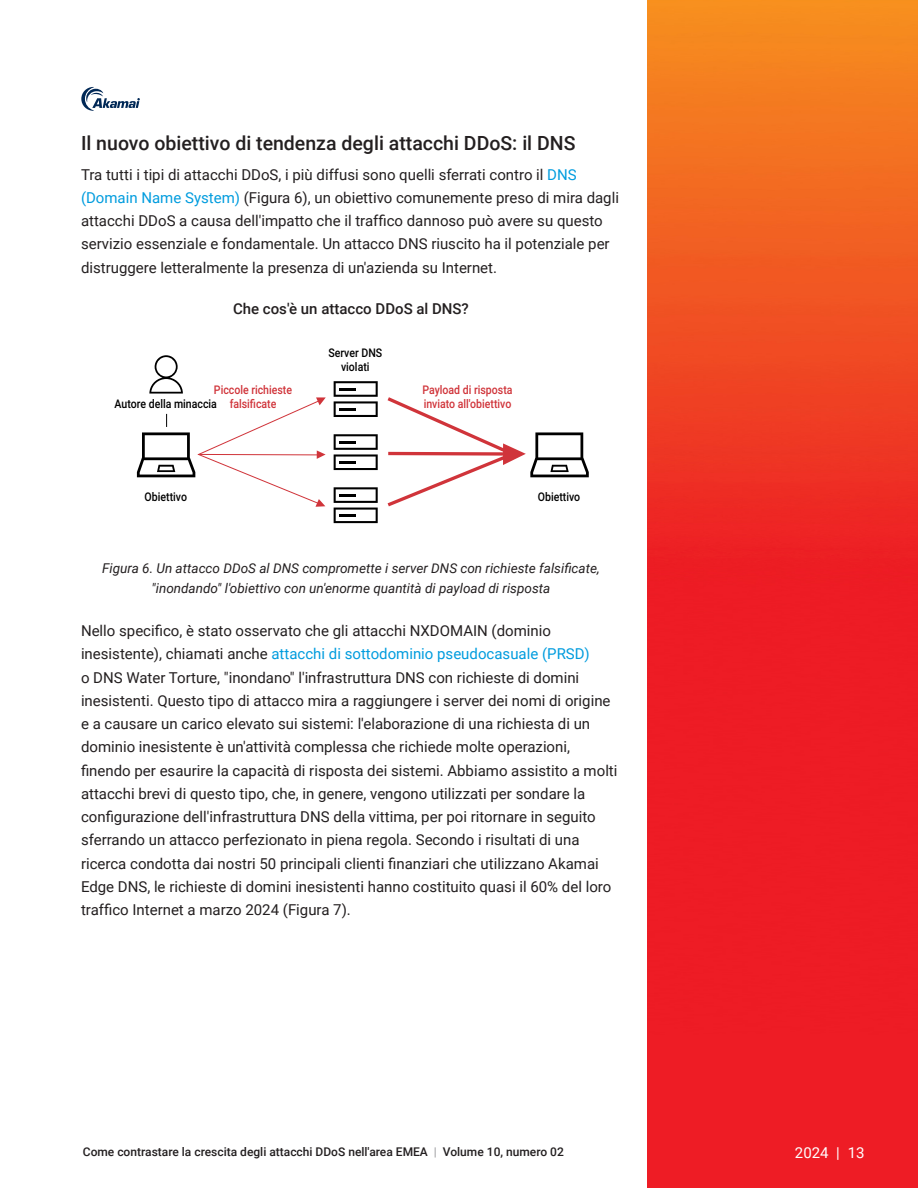
<style>
.page{position:relative;width:918px;height:1188px;background:#fff}
.page>*{position:absolute;margin:0;border:0;box-sizing:border-box;transform-origin:0 0}
.H2_-_Subhead{font:500 19.5px "Roboto";color:#231f20}
.Body{font:15px/23.2px "Roboto";color:#231f20}
.Fig_Title{font:500 15px "Roboto";color:#231f20}
.t1{font:15px "Roboto";color:#fff}
.t2{font:500 13.95px "Roboto";color:#000}
.Fig_Italics{font:italic 13.5px/19.5px "Roboto";color:#231f20;text-align:center}
.t3{font:500 12px "Roboto";color:#231f20}
.t4{font:500 12px/14px "Roboto";color:#d0343a;scale:.88 1}
.t5{font:500 12px/14px "Roboto";color:#000;text-align:center;scale:.88 1}
.s1{color:#009cde}
.s2{font-weight:700;color:#a8a8aa}
</style>
<div class="page">
<svg style="left:334px;top:381px;width:44px;height:36px"></svg>
<svg style="left:334px;top:434px;width:44px;height:36px"></svg>
<svg style="left:334px;top:487px;width:44px;height:36px"></svg>
<svg style="left:387px;top:397px;width:202px;height:110px"></svg>
<svg style="left:137px;top:355px;width:189px;height:152px"></svg>
<img style="left:648px;top:0;width:270px;height:1188px">
<svg style="left:81px;top:87px;width:59px;height:24px"></svg>
<p class="H2_-_Subhead" style="left:81px;top:129px;width:496px">Il nuovo obiettivo di tendenza degli attacchi DDoS: il DNS</p>
<p class="Body" style="left:81px;top:162px;width:540px">Tra tutti i tipi di attacchi DDoS, i più diffusi sono quelli sferrati contro il <span class="s1">DNS (Domain Name System)</span> (Figura 6), un obiettivo comunemente preso di mira dagli attacchi DDoS a causa dell'impatto che il traffico dannoso può avere su questo servizio essenziale e fondamentale. Un attacco DNS riuscito ha il potenziale per distruggere letteralmente la presenza di un'azienda su Internet.</p>
<p class="Fig_Title" style="left:233px;top:298px;width:237px">Che cos'è un attacco DDoS al DNS?</p>
<p class="t5" style="left:328px;top:345px;width:63px">Server DNS violati</p>
<p class="t5" style="left:115px;top:396px;width:118px">Autore della minaccia</p>
<p class="t2" style="left:274px;top:304px;width:178px">What is a DNS DDoS attack?</p>
<p class="t4" style="left:214px;top:382px;width:90px;text-align:center">Piccole richieste falsificate</p>
<p class="t4" style="left:422px;top:382px;width:104px">Payload di risposta inviato all'obiettivo</p>
<p class="t5" style="left:145px;top:489px;width:50px">Obiettivo</p>
<p class="t5" style="left:538px;top:489px;width:50px">Obiettivo</p>
<p class="Fig_Italics" style="left:102px;top:558px;width:499px">Figura 6. Un attacco DDoS al DNS compromette i server DNS con richieste falsificate, "inondando" l'obiettivo con un'enorme quantità di payload di risposta</p>
<p class="Body" style="left:81px;top:619px;width:538px">Nello specifico, è stato osservato che gli attacchi NXDOMAIN (dominio inesistente), chiamati anche <span class="s1">attacchi di sottodominio pseudocasuale (PRSD)<br></span>o DNS Water Torture, "inondano" l'infrastruttura DNS con richieste di domini inesistenti. Questo tipo di attacco mira a raggiungere i server dei nomi di origine e a causare un carico elevato sui sistemi: l'elaborazione di una richiesta di un dominio inesistente è un'attività complessa che richiede molte operazioni, finendo per esaurire la capacità di risposta dei sistemi. Abbiamo assistito a molti attacchi brevi di questo tipo, che, in genere, vengono utilizzati per sondare la configurazione dell'infrastruttura DNS della vittima, per poi ritornare in seguito sferrando un attacco perfezionato in piena regola. Secondo i risultati di una ricerca condotta dai nostri 50 principali clienti finanziari che utilizzano Akamai Edge DNS, le richieste di domini inesistenti hanno costituito quasi il 60% del loro traffico Internet a marzo 2024 (Figura 7).</p>
<p class="t3" style="left:83px;top:1144px;width:482px">Come contrastare la crescita degli attacchi DDoS nell'area EMEA <span class="s2">|</span> Volume 10, numero 02</p>
<p class="t1" style="left:795px;top:1142px;width:71px">2024 | 13</p>
</div>
